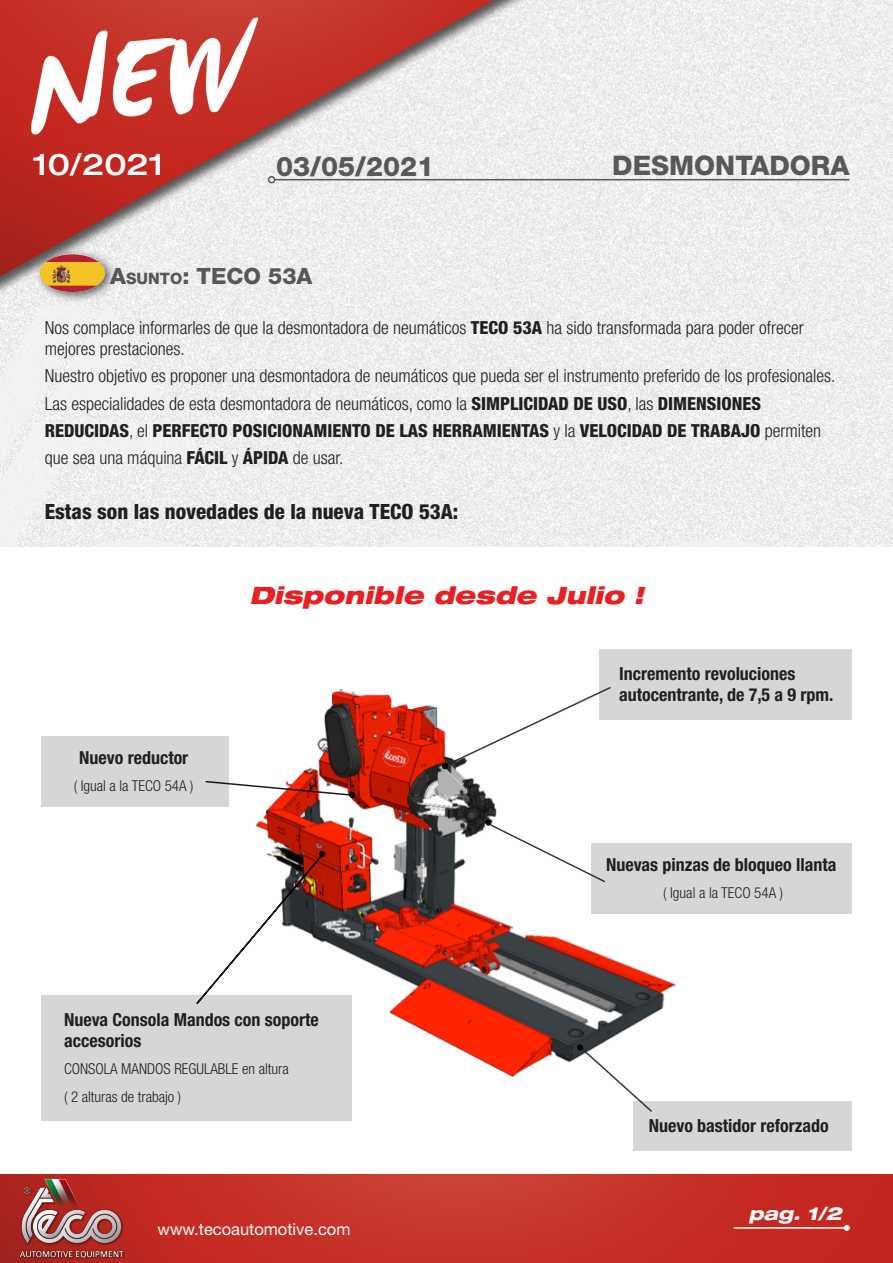
<style>
.page{position:relative;width:893px;height:1263px;background:#fff}
.page>*{position:absolute;margin:0;border:0;box-sizing:border-box;transform-origin:0 0}
.t1{font:500 expanded 30px "Helvetica Neue LT Std";color:#fff}
.t2{font:800 27px "Helvetica Neue LT Std";color:#57585a}
.t3{font:italic 900 expanded 24px "Helvetica Neue LT Std";color:#e72123}
.t4{font:800 22.5px "Helvetica Neue LT Std";color:#57585a}
.t5{font:800 condensed 21px "Helvetica Neue LT Std";color:#231f20}
.t6{font:300 condensed 18px/27.5px "Helvetica Neue LT Std";color:#231f20}
.t7{font:700 condensed 18px/21px "Helvetica Neue LT Std";color:#231f20}
.t8{font:italic 800 expanded 18px "Helvetica Neue LT Std";color:#fff}
.t9{font:16.5px "Helvetica Neue LT Std";color:#fff}
.t10{font:300 condensed 15px/27.3px "Helvetica Neue LT Std";color:#231f20}
.s1{font-size:15.75px}
.s2{font-weight:800}
</style>
<div class="page">
<img style="left:0;top:1174px;width:893px;height:89px">
<img style="left:18px;top:1176px;width:155px;height:83px">
<hr style="left:733px;top:1227px;width:114px;height:2px;background:#fff">
<svg style="left:844px;top:1225px;width:6px;height:6px"></svg>
<svg style="left:0;top:415px;width:893px;height:132px;fill:#eeeeef"></svg>
<div style="left:0;top:0;width:893px;height:415px;background:#231f20;opacity:.75"></div>
<img style="left:0;top:0;width:494px;height:276px">
<img style="left:15px;top:13px;width:266px;height:141px">
<hr style="left:275px;top:179px;width:574px;height:1px;background:#57585a">
<div style="left:268px;top:176px;width:7px;height:7px;border:2px solid #57585a;border-radius:50%"></div>
<img style="left:256px;top:690px;width:420px;height:387px">
<div style="left:34px;top:248px;width:83px;height:55px;background:#231f20;opacity:.75"></div>
<img style="left:39px;top:253px;width:67px;height:39px">
<div style="left:41px;top:736px;width:187px;height:71px;background:#d1d2d4"></div>
<div style="left:633px;top:1101px;width:219px;height:50px;background:#d1d2d4"></div>
<div style="left:591px;top:843px;width:261px;height:71px;background:#d1d2d4"></div>
<div style="left:600px;top:649px;width:252px;height:71px;background:#d1d2d4"></div>
<div style="left:41px;top:995px;width:311px;height:125px;background:#d1d2d4"></div>
<svg style="left:489px;top:823px;width:118px;height:61px"></svg>
<svg style="left:442px;top:685px;width:170px;height:84px"></svg>
<svg style="left:205px;top:780px;width:150px;height:18px"></svg>
<svg style="left:485px;top:819px;width:7px;height:7px"></svg>
<svg style="left:196px;top:851px;width:129px;height:153px"></svg>
<svg style="left:577px;top:1044px;width:77px;height:68px"></svg>
<h1 class="t1" style="left:33px;top:146px;width:132px">10/2021</h1>
<h2 class="t2" style="left:276px;top:150px;width:160px">03/05/2021</h2>
<p class="t4" style="left:110px;top:262px;width:204px">A<span class="s1">SUNTO</span>: TECO 53A</p>
<h2 class="t2" style="left:612px;top:149px;width:239px">DESMONTADORA</h2>
<p class="t6" style="left:45px;top:317px;width:761px;line-height:21px">Nos complace informarles de que la desmontadora de neumáticos <span class="s2">TECO 53A</span> ha sido transformada para poder ofrecer mejores prestaciones.</p>
<p class="t6" style="left:45px;top:362px;width:792px">Nuestro objetivo es proponer una desmontadora de neumáticos que pueda ser el instrumento preferido de los profesionales.<br>Las especialidades de esta desmontadora de neumáticos, como la <span class="s2">SIMPLICIDAD DE USO</span>, las <span class="s2">DIMENSIONES REDUCIDAS</span>, el <span class="s2">PERFECTO POSICIONAMIENTO DE LAS HERRAMIENTAS</span> y la <span class="s2">VELOCIDAD DE TRABAJO</span> permiten que sea una máquina <span class="s2">FÁCIL</span> y <span class="s2">ÁPIDA</span> de usar.</p>
<p class="t5" style="left:45px;top:499px;width:415px">Estas son las novedades de la nueva TECO 53A:</p>
<h3 class="t3" style="left:249px;top:580px;width:396px">Disponible desde Julio !</h3>
<p class="t7" style="left:79px;top:747px;width:111px">Nuevo reductor</p>
<p class="t10" style="left:74px;top:772px;width:121px">( Igual a la TECO 54A )</p>
<p class="t7" style="left:64px;top:1009px;width:256px">Nueva Consola Mandos con soporte accesorios</p>
<p class="t10" style="left:64px;top:1055px;width:226px">CONSOLA MANDOS REGULABLE en altura ( 2 alturas de trabajo )</p>
<p class="t9" style="left:158px;top:1219px;width:194px">www.tecoautomotive.com</p>
<p class="t7" style="left:619px;top:663px;width:216px">Incremento revoluciones autocentrante, de 7,5 a 9 rpm.</p>
<p class="t7" style="left:606px;top:854px;width:232px">Nuevas pinzas de bloqueo llanta</p>
<p class="t10" style="left:663px;top:879px;width:121px">( Igual a la TECO 54A )</p>
<p class="t7" style="left:649px;top:1114px;width:182px">Nuevo bastidor reforzado</p>
<p class="t8" style="left:749px;top:1202px;width:95px">pag. 1/2</p>
</div>
